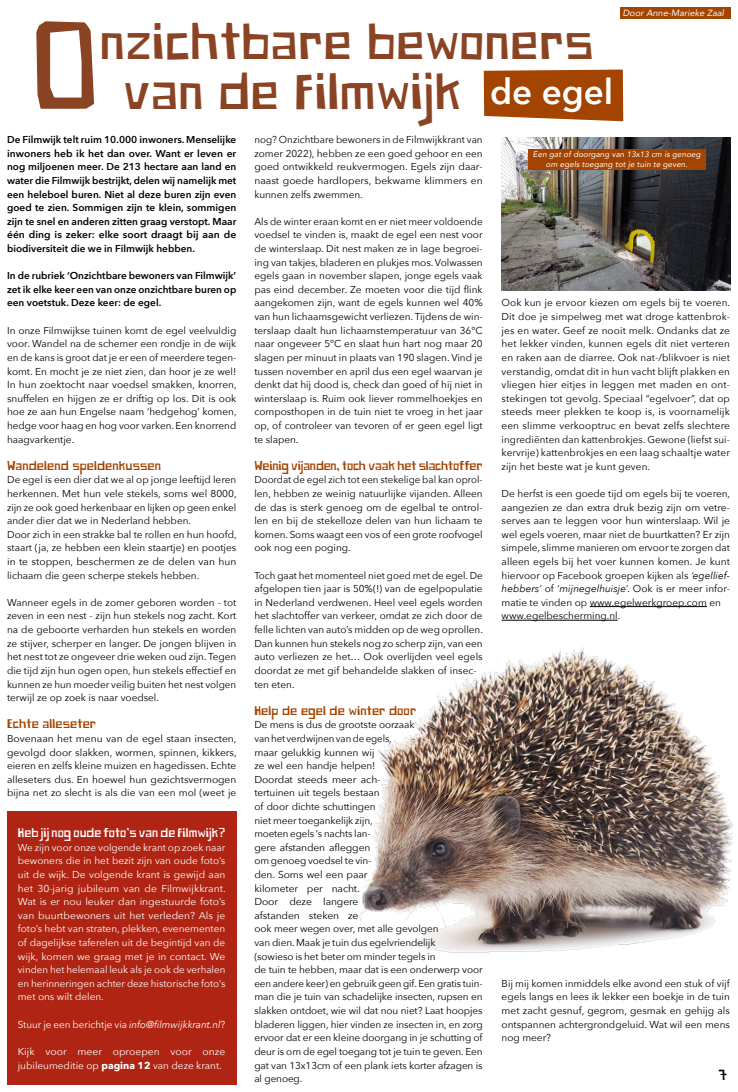
<style>
.page{position:relative;width:738px;height:1092px;background:#fff}
.page>*{position:absolute;margin:0;border:0;box-sizing:border-box;transform-origin:0 0}
.t1{font:115.6px "Paper Johnny Einhalb";color:#8a4423}
.t2{font:48px/50px "Paper Johnny Einhalb";color:#8a4423;text-align:center}
.t3{font:14px "Paper Johnny Einhalb";color:#000}
.t4{font:12px "Paper Johnny Einhalb";color:#a34400}
.t5{font:12px "Paper Johnny Einhalb";letter-spacing:-.02em;color:#a34400}
.t6{font:12px "Paper Johnny Einhalb";color:#fff}
.t7{font:10px/13.6px "Avenir Next";color:#000;text-align:justify}
.t8{font:10px/13.6px "Avenir Next";color:#fff;text-align:justify}
.t9{font:600 10px/13.6px "Avenir Next";color:#000;text-align:justify}
.t10{font:italic 9px "Avenir";letter-spacing:.01em;color:#fff}
.t11{font:italic 8px/10px "Avenir";letter-spacing:.01em;color:#fff;text-align:center}
.s1{font-family:"Avenir Next";font-weight:600;font-size:35px;color:#fff}
.s2{font-style:italic}
.s3{font-weight:700}
</style>
<div class="page">
<div style="left:7px;top:811px;width:229px;height:273px;background:#af2412"></div>
<div style="left:619px;top:7px;width:111px;height:12px;background:#a34400"></div>
<svg style="left:483px;top:70px;width:139px;height:51px;background:#a84f0f"></svg>
<img style="left:353px;top:647px;width:381px;height:306px">
<img style="left:501px;top:137px;width:229px;height:153px">
<hr style="left:589px;top:606px;width:117px;height:1px;background:#000">
<hr style="left:501px;top:620px;width:116px;height:1px;background:#000">
<div style="left:527px;top:149px;width:178px;height:11px;background:#a34400"></div>
<div style="left:527px;top:159px;width:178px;height:11px;background:#a34400"></div>
<p class="t10" style="left:622px;top:8px;width:103px">Door Anne-Marieke Zaal</p>
<h1 class="t1" style="left:31px;top:-3px;width:71px">O</h1>
<h2 class="t2" style="left:100px;top:20px;width:514px">nzichtbare bewoners van de Filmwijk <span class="s1">de egel</span></h2>
<p class="t7" style="left:254px;top:132px;width:230px">nog? Onzichtbare bewoners in de Filmwijkkrant van zomer 2022), hebben ze een goed gehoor en een goed ontwikkeld reukvermogen. Egels zijn daar&shy;naast goede hardlopers, bekwame klimmers en kunnen zelfs zwemmen.</p>
<p class="t7" style="left:254px;top:214px;width:230px">Als de winter eraan komt en er niet meer voldoende voedsel te vinden is, maakt de egel een nest voor de winterslaap. Dit nest maken ze in lage begroei&shy;ing van takjes, bladeren en plukjes mos. Volwassen egels gaan in november slapen, jonge egels vaak pas eind december. Ze moeten voor die tijd flink aangekomen zijn, want de egels kunnen wel 40% van hun lichaamsgewicht verliezen. Tijdens de win&shy;terslaap daalt hun lichaamstemperatuur van 36°C naar ongeveer 5°C en slaat hun hart nog maar 20 slagen per minuut in plaats van 190 slagen. Vind je tussen november en april dus een egel waarvan je denkt dat hij dood is, check dan goed of hij niet in winterslaap is. Ruim ook liever rommelhoekjes en composthopen in de tuin niet te vroeg in het jaar op, of controleer van tevoren of er geen egel ligt te slapen.</p>
<p class="t5" style="left:254px;top:458px;width:230px">Weinig vijanden, toch vaak het slachtoffer</p>
<p class="t7" style="left:254px;top:472px;width:230px">Doordat de egel zich tot een stekelige bal kan oprol&shy;len, hebben ze weinig natuurlijke vijanden. Alleen de das is sterk genoeg om de egelbal te ontrol&shy;len en bij de stekelloze delen van hun lichaam te komen. Soms waagt een vos of een grote roofvogel ook nog een poging.</p>
<p class="t7" style="left:254px;top:568px;width:230px;text-align:left">Toch gaat het momenteel niet goed met de egel. De afgelopen tien jaar is 50%(!) van de egelpopulatie in Nederland verdwenen. Heel veel egels worden het slachtoffer van verkeer, omdat ze zich door de felle lichten van auto’s midden op de weg oprollen.<br>Dan kunnen hun stekels nog zo scherp zijn, van een auto verliezen ze het… Ook overlijden veel egels doordat ze met gif behandelde slakken of insec&shy;ten eten.</p>
<p class="t4" style="left:254px;top:703px;width:163px">Help de egel de winter door</p>
<p class="t7" style="left:254px;top:717px;width:230px;text-align:left">De mens is dus de grootste oorzaak<br>van het verdwijnen van de egels,<br>maar gelukkig kunnen wij<br>ze wel een handje helpen!<br>Doordat steeds meer ach-<br>tertuinen uit tegels bestaan<br>of door dichte schuttingen<br>niet meer toegankelijk zijn,<br>moeten egels ‘s nachts lan-<br>gere afstanden afleggen<br>om genoeg voedsel te vin-<br>den. Soms wel een paar<br>kilometer per nacht.<br>Door deze langere<br>afstanden steken ze<br>ook meer wegen over, met alle gevolgen<br>van dien. Maak je tuin dus egelvriendelijk<br>(sowieso is het beter om minder tegels in<br>de tuin te hebben, maar dat is een onderwerp voor een andere keer) en gebruik geen gif. Een gratis tuin&shy;man die je tuin van schadelijke insecten, rupsen en slakken ontdoet, wie wil dat nou niet? Laat hoopjes bladeren liggen, hier vinden ze insecten in, en zorg ervoor dat er een kleine doorgang in je schutting of deur is om de egel toegang tot je tuin te geven. Een gat van 13x13cm of een plank iets korter afzagen is al genoeg.</p>
<p class="t9" style="left:7px;top:133px;width:230px">De Filmwijk telt ruim 10.000 inwoners. Menselijke inwoners heb ik het dan over. Want er leven er nog miljoenen meer. De 213 hectare aan land en water die Filmwijk bestrijkt, delen wij namelijk met een heleboel buren. Niet al deze buren zijn even goed te zien. Sommigen zijn te klein, sommigen zijn te snel en anderen zitten graag verstopt. Maar één ding is zeker: elke soort draagt bij aan de biodiversiteit die we in Filmwijk hebben.</p>
<p class="t9" style="left:7px;top:269px;width:230px">In de rubriek ‘Onzichtbare bewoners van Filmwijk’ zet ik elke keer een van onze onzichtbare buren op een voetstuk. Deze keer: de egel.</p>
<p class="t7" style="left:7px;top:323px;width:231px">In onze Filmwijkse tuinen komt de egel veelvuldig voor. Wandel na de schemer een rondje in de wijk en de kans is groot dat je er een of meerdere tegen&shy;komt. En mocht je ze niet zien, dan hoor je ze wel!<br>In hun zoektocht naar voedsel smakken, knorren, snuffelen en hijgen ze er driftig op los. Dit is ook hoe ze aan hun Engelse naam ‘hedgehog’ komen, hedge voor haag en hog voor varken. Een knorrend haagvarkentje.</p>
<p class="t4" style="left:7px;top:458px;width:155px">Wandelend speldenkussen</p>
<p class="t7" style="left:7px;top:472px;width:231px;text-align:left">De egel is een dier dat we al op jonge leeftijd leren herkennen. Met hun vele stekels, soms wel 8000, zijn ze ook goed herkenbaar en lijken op geen enkel ander dier dat we in Nederland hebben.<br>Door zich in een strakke bal te rollen en hun hoofd, staart (ja, ze hebben een klein staartje) en pootjes in te stoppen, beschermen ze de delen van hun lichaam die geen scherpe stekels hebben.</p>
<p class="t7" style="left:7px;top:595px;width:230px">Wanneer egels in de zomer geboren worden - tot zeven in een nest - zijn hun stekels nog zacht. Kort na de geboorte verharden hun stekels en worden ze stijver, scherper en langer. De jongen blijven in het nest tot ze ongeveer drie weken oud zijn. Tegen die tijd zijn hun ogen open, hun stekels effectief en kunnen ze hun moeder veilig buiten het nest volgen terwijl ze op zoek is naar voedsel.</p>
<p class="t4" style="left:7px;top:716px;width:91px">Echte alleseter</p>
<p class="t7" style="left:7px;top:731px;width:231px">Bovenaan het menu van de egel staan insecten, gevolgd door slakken, wormen, spinnen, kikkers, eieren en zelfs kleine muizen en hagedissen. Echte alleseters dus. En hoewel hun gezichtsvermogen bijna net zo slecht is als die van een mol (weet je</p>
<p class="t11" style="left:532px;top:150px;width:169px">Een gat of doorgang van 13x13 cm is genoeg om egels toegang tot je tuin te geven.</p>
<p class="t7" style="left:501px;top:296px;width:230px">Ook kun je ervoor kiezen om egels bij te voeren.<br>Dit doe je simpelweg met wat droge kattenbrok&shy;jes en water. Geef ze nooit melk. Ondanks dat ze het lekker vinden, kunnen egels dit niet verteren en raken aan de diarree. Ook nat-/blikvoer is niet verstandig, omdat dit in hun vacht blijft plakken en vliegen hier eitjes in leggen met maden en ont&shy;stekingen tot gevolg. Speciaal “egelvoer”, dat op steeds meer plekken te koop is, is voornamelijk een slimme verkooptruc en bevat zelfs slechtere ingrediënten dan kattenbrokjes. Gewone (liefst sui&shy;kervrije) kattenbrokjes en een laag schaaltje water zijn het beste wat je kunt geven.</p>
<p class="t7" style="left:501px;top:486px;width:230px;text-align:left">De herfst is een goede tijd om egels bij te voeren, aangezien ze dan extra druk bezig zijn om vetre&shy;serves aan te leggen voor hun winterslaap. Wil je wel egels voeren, maar niet de buurtkatten? Er zijn simpele, slimme manieren om ervoor te zorgen dat alleen egels bij het voer kunnen komen. Je kunt hiervoor op Facebook groepen kijken als <span class="s2">‘egellief&shy;hebbers’</span> of ‘<span class="s2">mijnegelhuisje</span>’. Ook is er meer infor&shy;matie te vinden op www.egelwerkgroep.com en www.egelbescherming.nl.</p>
<p class="t6" style="left:18px;top:825px;width:209px">Heb jij nog oude foto’s van de Filmwijk?</p>
<p class="t8" style="left:18px;top:840px;width:209px">We zijn voor onze volgende krant op zoek naar bewoners die in het bezit zijn van oude foto’s uit de wijk. De volgende krant is gewijd aan het 30-jarig jubileum van de Filmwijkkrant.<br>Wat is er nou leuker dan ingestuurde foto’s van buurtbewoners uit het verleden? Als je foto’s hebt van straten, plekken, evenementen of dagelijkse taferelen uit de begintijd van de wijk, komen we graag met je in contact. We vinden het helemaal leuk als je ook de verhalen en herinneringen achter deze historische foto’s met ons wilt delen.</p>
<p class="t8" style="left:18px;top:1016px;width:209px">Stuur je een berichtje via <span class="s2">info@filmwijkkrant.nl</span>?</p>
<p class="t8" style="left:18px;top:1044px;width:209px">Kijk voor meer oproepen voor onze jubileumeditie op <span class="s3">pagina 12</span> van deze krant.</p>
<p class="t7" style="left:501px;top:976px;width:230px">Bij mij komen inmiddels elke avond een stuk of vijf egels langs en lees ik lekker een boekje in de tuin met zacht gesnuf, gegrom, gesmak en gehijg als ontspannen achtergrondgeluid. Wat wil een mens nog meer?</p>
<h3 class="t3" style="left:718px;top:1066px;width:10px">7</h3>
</div>
